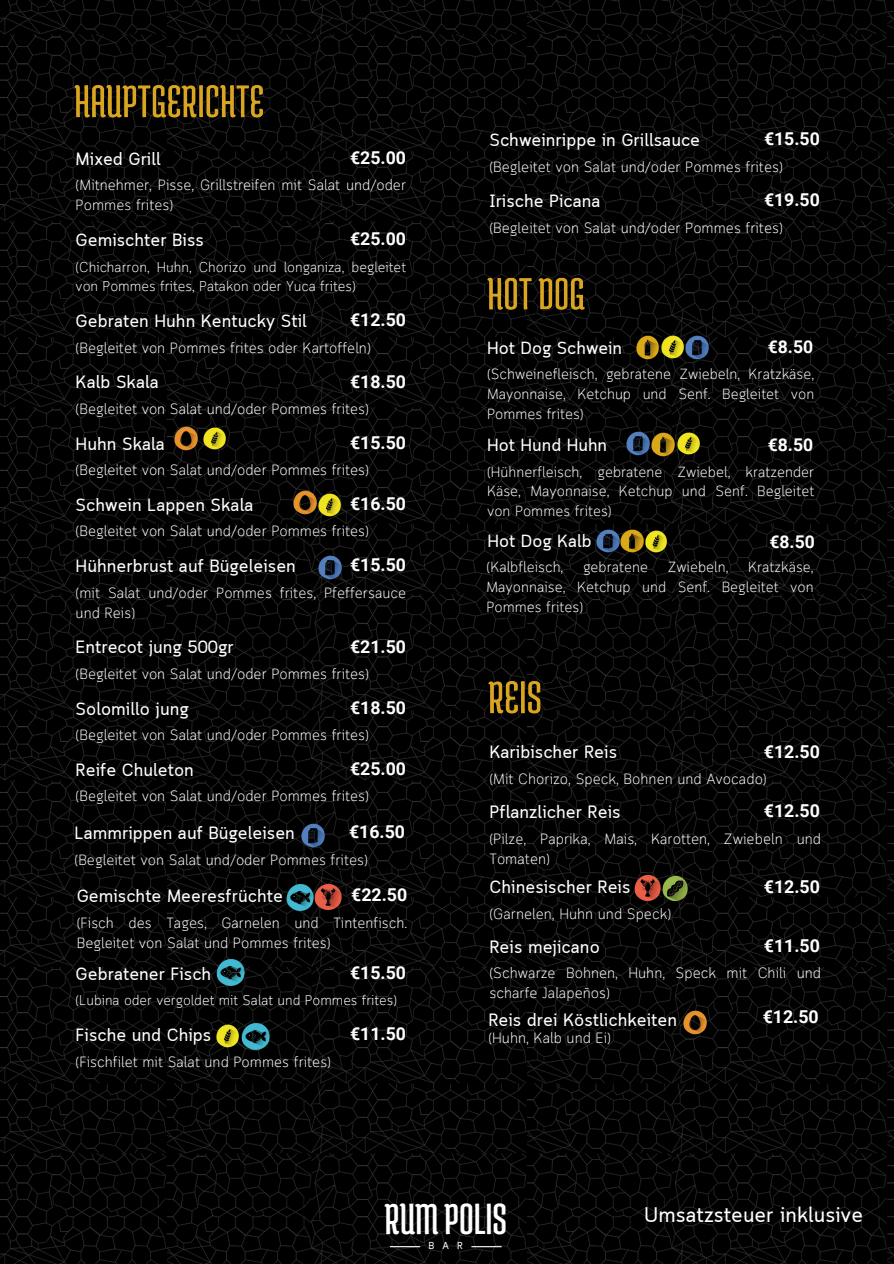
<style>
.page{position:relative;width:894px;height:1264px;background:#fff}
.page>*{position:absolute;margin:0;border:0;box-sizing:border-box;transform-origin:0 0}
.t1{font:46.5px "Medula One";color:#fff}
.t2{font:700 21px "Cloud Loop";color:#fff}
.t3{font:700 17.7px "Cloud Loop";color:#fff}
.t4{font:700 17.7px "Roboto";color:#fff}
.t5{font:700 17.55px "Cloud Loop";color:#fff}
.t6{font:700 17.55px "Roboto";color:#fff}
.t7{font:14.85px/20px "Cloud Loop";color:#fff}
.t8{font:14.7px/20px "Cloud Loop";color:#fff}
.t9{font:14.55px/19.6px "Cloud Loop";color:#fff;text-align:justify}
.t10{font:14.1px/19.2px "Cloud Loop";color:#fff}
.t11{font:13.95px "Cloud Loop";color:#fff}
.t12{font:700 10.05px "Cloud Loop";color:#fff}
</style>
<div class="page">
<img style="left:0;top:0;width:893px;height:1263px">
<hr style="left:390px;top:1246px;width:30px;height:1px;background:#fff">
<hr style="left:471px;top:1246px;width:30px;height:1px;background:#fff">
<img style="left:62px;top:72px;width:216px;height:61px">
<img style="left:474px;top:265px;width:124px;height:61px">
<img style="left:475px;top:669px;width:79px;height:60px">
<img style="left:285px;top:882px;width:57px;height:30px">
<img style="left:216px;top:957px;width:29px;height:30px">
<img style="left:241px;top:1021px;width:29px;height:30px">
<img style="left:317px;top:555px;width:25px;height:25px">
<img style="left:301px;top:822px;width:24px;height:26px">
<img style="left:216px;top:1023px;width:23px;height:25px">
<img style="left:174px;top:425px;width:24px;height:26px">
<img style="left:293px;top:490px;width:24px;height:25px">
<img style="left:203px;top:426px;width:23px;height:25px">
<img style="left:318px;top:492px;width:23px;height:25px">
<img style="left:635px;top:334px;width:74px;height:26px">
<img style="left:625px;top:430px;width:75px;height:27px">
<img style="left:595px;top:528px;width:72px;height:26px">
<img style="left:633px;top:873px;width:55px;height:29px">
<img style="left:682px;top:1009px;width:25px;height:25px">
<h5 class="t3" style="left:76px;top:148px;width:87px">Mixed Grill</h5>
<h4 class="t4" style="left:350px;top:147px;width:57px">€25.00</h4>
<h4 class="t8" style="left:76px;top:176px;width:332px">(Mitnehmer, Pisse, Grillstreifen mit Salat und/oder<br>Pommes frites)</h4>
<h5 class="t3" style="left:76px;top:230px;width:130px">Gemischter Biss</h5>
<h4 class="t4" style="left:350px;top:229px;width:57px">€25.00</h4>
<h4 class="t10" style="left:76px;top:258px;width:332px">(Chicharron, Huhn, Chorizo und longaniza, begleitet von Pommes frites, Patakon oder Yuca frites)</h4>
<h5 class="t3" style="left:76px;top:311px;width:233px">Gebraten Huhn Kentucky Stil</h5>
<h4 class="t4" style="left:350px;top:310px;width:57px">€12.50</h4>
<h4 class="t8" style="left:76px;top:338px;width:296px">(Begleitet von Pommes frites oder Kartoffeln)</h4>
<h5 class="t3" style="left:76px;top:372px;width:85px">Kalb Skala</h5>
<h4 class="t4" style="left:350px;top:371px;width:57px">€18.50</h4>
<h4 class="t8" style="left:76px;top:400px;width:295px">(Begleitet von Salat und/oder Pommes frites)</h4>
<h4 class="t3" style="left:76px;top:433px;width:91px">Huhn Skala</h4>
<p class="t4" style="left:350px;top:432px;width:57px">€15.50</p>
<h4 class="t8" style="left:76px;top:461px;width:295px">(Begleitet von Salat und/oder Pommes frites)</h4>
<p class="t3" style="left:76px;top:494px;width:179px">Schwein Lappen Skala</p>
<h5 class="t4" style="left:350px;top:493px;width:57px">€16.50</h5>
<h4 class="t8" style="left:76px;top:522px;width:295px">(Begleitet von Salat und/oder Pommes frites)</h4>
<p class="t3" style="left:76px;top:556px;width:222px">Hühnerbrust auf Bügeleisen</p>
<p class="t4" style="left:350px;top:555px;width:57px">€15.50</p>
<h4 class="t8" style="left:76px;top:583px;width:332px">(mit Salat und/oder Pommes frites, Pfeffersauce und Reis)</h4>
<h5 class="t3" style="left:76px;top:637px;width:159px">Entrecot jung 500gr</h5>
<h4 class="t4" style="left:350px;top:636px;width:57px">€21.50</h4>
<p class="t8" style="left:76px;top:665px;width:295px">(Begleitet von Salat und/oder Pommes frites)</p>
<p class="t3" style="left:76px;top:698px;width:115px">Solomillo jung</p>
<p class="t4" style="left:350px;top:697px;width:57px">€18.50</p>
<h4 class="t8" style="left:76px;top:726px;width:295px">(Begleitet von Salat und/oder Pommes frites)</h4>
<h5 class="t3" style="left:76px;top:759px;width:120px">Reife Chuleton</h5>
<h4 class="t4" style="left:350px;top:758px;width:57px">€25.00</h4>
<p class="t8" style="left:76px;top:787px;width:295px">(Begleitet von Salat und/oder Pommes frites)</p>
<h5 class="t3" style="left:75px;top:822px;width:222px">Lammrippen auf Bügeleisen</h5>
<h4 class="t4" style="left:349px;top:821px;width:57px">€16.50</h4>
<p class="t8" style="left:75px;top:850px;width:295px">(Begleitet von Salat und/oder Pommes frites)</p>
<h4 class="t3" style="left:77px;top:885px;width:208px">Gemischte Meeresfrüchte</h4>
<h4 class="t4" style="left:351px;top:884px;width:57px">€22.50</h4>
<h5 class="t8" style="left:77px;top:913px;width:332px">(Fisch des Tages, Garnelen und Tintenfisch.<br>Begleitet von Salat und Pommes frites)</h5>
<h4 class="t3" style="left:76px;top:963px;width:137px">Gebratener Fisch</h4>
<h4 class="t4" style="left:350px;top:962px;width:57px">€15.50</h4>
<h5 class="t11" style="left:76px;top:990px;width:323px">(Lubina oder vergoldet mit Salat und Pommes frites)</h5>
<h4 class="t3" style="left:76px;top:1025px;width:137px">Fische und Chips</h4>
<h4 class="t4" style="left:350px;top:1024px;width:57px">€11.50</h4>
<h5 class="t8" style="left:76px;top:1052px;width:257px">(Fischfilet mit Salat und Pommes frites)</h5>
<h4 class="t3" style="left:489px;top:130px;width:212px">Schweinrippe in Grillsauce</h4>
<h4 class="t4" style="left:763px;top:129px;width:57px">€15.50</h4>
<h5 class="t8" style="left:489px;top:157px;width:295px">(Begleitet von Salat und/oder Pommes frites)</h5>
<p class="t3" style="left:489px;top:191px;width:113px">Irische Picana</p>
<p class="t4" style="left:763px;top:190px;width:57px">€19.50</p>
<h4 class="t8" style="left:489px;top:219px;width:295px">(Begleitet von Salat und/oder Pommes frites)</h4>
<h5 class="t5" style="left:487px;top:338px;width:137px">Hot Dog Schwein</h5>
<h4 class="t6" style="left:767px;top:337px;width:47px">€8.50</h4>
<h4 class="t9" style="left:487px;top:365px;width:328px">(Schweinefleisch, gebratene Zwiebeln, Kratzkäse, Mayonnaise, Ketchup und Senf. Begleitet von Pommes frites)</h4>
<h5 class="t5" style="left:487px;top:435px;width:122px">Hot Hund Huhn</h5>
<h4 class="t6" style="left:767px;top:434px;width:47px">€8.50</h4>
<h4 class="t9" style="left:487px;top:463px;width:328px">(Hühnerfleisch, gebratene Zwiebel, kratzender Käse, Mayonnaise, Ketchup und Senf. Begleitet von Pommes frites)</h4>
<h5 class="t5" style="left:487px;top:531px;width:106px">Hot Dog Kalb</h5>
<h4 class="t6" style="left:769px;top:532px;width:47px">€8.50</h4>
<p class="t9" style="left:486px;top:558px;width:78px">(Kalbfleisch,</p>
<p class="t9" style="left:583px;top:558px;width:67px">gebratene</p>
<p class="t9" style="left:667px;top:558px;width:62px">Zwiebeln,</p>
<p class="t9" style="left:486px;top:558px;width:328px;text-indent:261px">Kratzkäse, Mayonnaise, Ketchup und Senf. Begleitet von Pommes frites)</p>
<h5 class="t3" style="left:489px;top:742px;width:129px">Karibischer Reis</h5>
<h4 class="t4" style="left:763px;top:741px;width:58px">€12.50</h4>
<p class="t7" style="left:489px;top:770px;width:279px">(Mit Chorizo, Speck, Bohnen und Avocado)</p>
<p class="t3" style="left:489px;top:801px;width:133px">Pflanzlicher Reis</p>
<p class="t4" style="left:763px;top:800px;width:58px">€12.50</p>
<h4 class="t7" style="left:489px;top:829px;width:333px">(Pilze, Paprika, Mais, Karotten, Zwiebeln und<br>Tomaten)</h4>
<h4 class="t4" style="left:763px;top:876px;width:58px">€12.50</h4>
<h5 class="t7" style="left:489px;top:904px;width:183px">(Garnelen, Huhn und Speck)</h5>
<p class="t3" style="left:489px;top:936px;width:112px">Reis mejicano</p>
<p class="t4" style="left:763px;top:935px;width:58px">€11.50</p>
<p class="t7" style="left:489px;top:964px;width:333px">(Schwarze Bohnen, Huhn, Speck mit Chili und scharfe Jalapeños)</p>
<h4 class="t4" style="left:762px;top:1006px;width:58px">€12.50</h4>
<p class="t3" style="left:489px;top:877px;width:142px">Chinesischer Reis</p>
<p class="t3" style="left:488px;top:1009px;width:190px">Reis drei Köstlichkeiten</p>
<h4 class="t7" style="left:488px;top:1029px;width:124px">(Huhn, Kalb und Ei)</h4>
<h4 class="t1" style="left:384px;top:1194px;width:124px">RUMPOLIS</h4>
<h4 class="t12" style="left:428px;top:1239px;width:36px">BAR</h4>
<h5 class="t2" style="left:644px;top:1203px;width:220px">Umsatzsteuer inklusive</h5>
</div>
